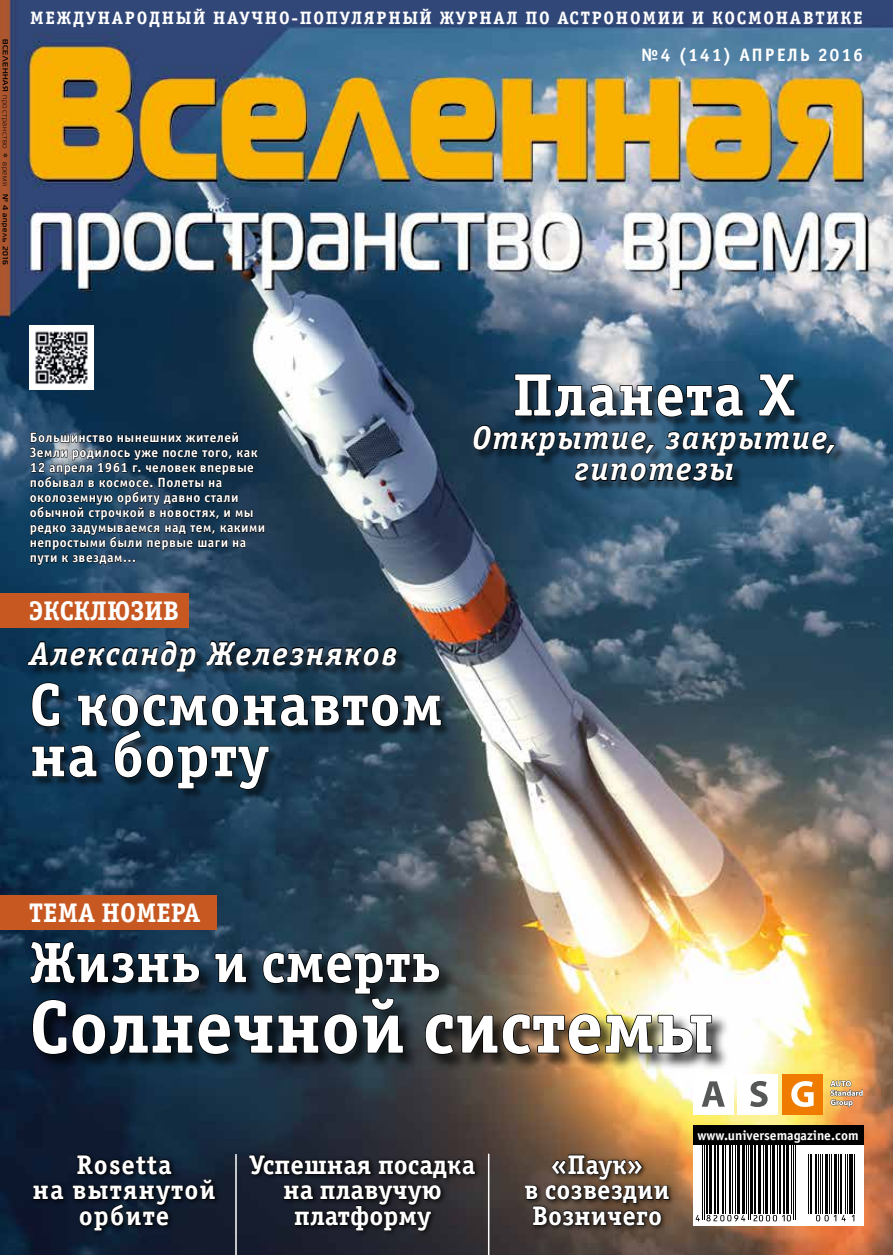
<style>
.page{position:relative;width:893px;height:1255px;background:#fff}
.page>*{position:absolute;margin:0;border:0;box-sizing:border-box;transform-origin:0 0}
.t1{font:700 75px "Officina Serif C";color:#fff}
.t2{font:700 60px/51px "Officina Serif C";letter-spacing:.01em;color:#fff}
.t3{font:700 57px "Officina Serif C";color:#fff}
.t4{font:italic 700 33px/31.5px "Officina Serif C";letter-spacing:.04em;color:#fff;text-align:center}
.t5{font:700 27px/25.5px "Officina Serif C";color:#fff;text-align:center}
.t6{font:700 27px/25.5px "Officina Serif C";letter-spacing:.04em;color:#fff;text-align:center}
.t7{font:700 18px/36.9px "Officina Serif C";letter-spacing:.095em;color:#fff;text-align:right}
.t8{font:700 13.5px/15px "Officina Sans C";letter-spacing:.03em;color:#fff}
.t9{font:700 13.5px "Officina Sans C";color:#fff}
.t10{font:7.5px "Magistral C";letter-spacing:.1em;color:#000}
.t11{font:700 7.5px "Magistral C";letter-spacing:.1em;color:#000}
.s1{font-weight:700}
.s2{font-weight:400}
.s3{font-family:"Officina Sans C"}
</style>
<div class="page">
<img style="left:0;top:0;width:893px;height:1254px">
<div style="left:693px;top:1144px;width:170px;height:81px;background:#fff"></div>
<hr style="left:702px;top:1145px;width:1px;height:74px;background:#000">
<hr style="left:704px;top:1145px;width:1px;height:74px;background:#000">
<hr style="left:706px;top:1145px;width:2px;height:68px;background:#000">
<hr style="left:709px;top:1145px;width:3px;height:68px;background:#000">
<hr style="left:714px;top:1145px;width:2px;height:68px;background:#000">
<hr style="left:717px;top:1145px;width:2px;height:68px;background:#000">
<hr style="left:722px;top:1145px;width:2px;height:68px;background:#000">
<hr style="left:725px;top:1145px;width:1px;height:68px;background:#000">
<hr style="left:729px;top:1145px;width:2px;height:68px;background:#000">
<hr style="left:732px;top:1145px;width:1px;height:68px;background:#000">
<hr style="left:735px;top:1145px;width:1px;height:68px;background:#000">
<hr style="left:737px;top:1145px;width:2px;height:68px;background:#000">
<hr style="left:742px;top:1145px;width:2px;height:68px;background:#000">
<hr style="left:746px;top:1145px;width:1px;height:68px;background:#000">
<hr style="left:748px;top:1145px;width:1px;height:74px;background:#000">
<hr style="left:750px;top:1145px;width:1px;height:74px;background:#000">
<hr style="left:752px;top:1145px;width:1px;height:68px;background:#000">
<hr style="left:755px;top:1145px;width:1px;height:68px;background:#000">
<hr style="left:758px;top:1145px;width:3px;height:68px;background:#000">
<hr style="left:763px;top:1145px;width:1px;height:68px;background:#000">
<hr style="left:765px;top:1145px;width:3px;height:68px;background:#000">
<hr style="left:770px;top:1145px;width:1px;height:68px;background:#000">
<hr style="left:772px;top:1145px;width:3px;height:68px;background:#000">
<hr style="left:777px;top:1145px;width:1px;height:68px;background:#000">
<hr style="left:779px;top:1145px;width:2px;height:68px;background:#000">
<hr style="left:783px;top:1145px;width:2px;height:68px;background:#000">
<hr style="left:786px;top:1145px;width:3px;height:68px;background:#000">
<hr style="left:791px;top:1145px;width:1px;height:68px;background:#000">
<hr style="left:793px;top:1145px;width:1px;height:74px;background:#000">
<hr style="left:795px;top:1145px;width:1px;height:74px;background:#000">
<hr style="left:808px;top:1154px;width:1px;height:59px;background:#000">
<hr style="left:810px;top:1154px;width:2px;height:59px;background:#000">
<hr style="left:815px;top:1154px;width:2px;height:59px;background:#000">
<hr style="left:818px;top:1154px;width:1px;height:59px;background:#000">
<hr style="left:820px;top:1154px;width:1px;height:59px;background:#000">
<hr style="left:822px;top:1154px;width:1px;height:59px;background:#000">
<hr style="left:825px;top:1154px;width:3px;height:59px;background:#000">
<hr style="left:829px;top:1154px;width:1px;height:59px;background:#000">
<hr style="left:831px;top:1154px;width:1px;height:59px;background:#000">
<hr style="left:834px;top:1154px;width:3px;height:59px;background:#000">
<hr style="left:838px;top:1154px;width:1px;height:59px;background:#000">
<hr style="left:840px;top:1154px;width:2px;height:59px;background:#000">
<hr style="left:845px;top:1154px;width:1px;height:59px;background:#000">
<hr style="left:847px;top:1154px;width:1px;height:59px;background:#000">
<hr style="left:849px;top:1154px;width:3px;height:59px;background:#000">
<hr style="left:854px;top:1154px;width:1px;height:59px;background:#000">
<svg style="left:696px;top:1215px;width:4px;height:6px"></svg>
<svg style="left:706px;top:1215px;width:39px;height:6px"></svg>
<svg style="left:816px;top:1214px;width:20px;height:7px"></svg>
<svg style="left:753px;top:1214px;width:38px;height:7px"></svg>
<svg style="left:842px;top:1215px;width:4px;height:6px"></svg>
<svg style="left:830px;top:1075px;width:33px;height:35px"></svg>
<div style="left:693px;top:1073px;width:41px;height:41px;background:#fff"></div>
<div style="left:738px;top:1073px;width:40px;height:41px;background:#fff"></div>
<div style="left:782px;top:1073px;width:41px;height:41px;background:#ef7c00"></div>
<svg style="left:791px;top:1081px;width:23px;height:25px"></svg>
<svg style="left:750px;top:1081px;width:18px;height:25px"></svg>
<div style="left:693px;top:1124px;width:170px;height:20px;background:#000"></div>
<div style="left:246px;top:1152px;width:235px;height:84px;background:#000;opacity:.75"></div>
<svg style="left:249px;top:1154px;width:227px;height:100px;background:#1a1c24"></svg>
<div style="left:522px;top:1152px;width:153px;height:79px;background:#000;opacity:.75"></div>
<svg style="left:524px;top:1154px;width:146px;height:71px;background:#493728"></svg>
<div style="left:31px;top:1152px;width:190px;height:84px;background:#0e1a2f"></div>
<svg style="left:33px;top:1184px;width:31px;height:18px"></svg>
<svg style="left:72px;top:1154px;width:144px;height:76px"></svg>
<hr style="left:235px;top:1153px;width:2px;height:101px;background:#fff">
<hr style="left:488px;top:1153px;width:1px;height:101px;background:#fff">
<img style="left:30px;top:325px;width:64px;height:64px">
<div style="left:33px;top:684px;width:419px;height:116px;background:#000;opacity:.5"></div>
<svg style="left:27px;top:398px;width:415px;height:408px;background:#284157"></svg>
<div style="left:474px;top:426px;width:371px;height:65px;background:#000;opacity:.5"></div>
<svg style="left:472px;top:372px;width:364px;height:114px;background:#1e3c53"></svg>
<div style="left:0;top:593px;width:189px;height:34px;background:#c75821"></div>
<div style="left:0;top:895px;width:217px;height:34px;background:#c75821"></div>
<img style="left:28px;top:940px;width:697px;height:193px">
<svg style="left:3px;top:153px;width:5px;height:5px"></svg>
<p class="t10" style="left:10px;top:39px;width:112px;rotate:90deg"><span class="s1">ВСЕЛЕННАЯ</span> пространство</p>
<p class="t11" style="left:10px;top:162px;width:104px;rotate:90deg"><span class="s2">время</span> № 4 апрель 2016</p>
<p class="t7" style="left:30px;top:0;width:834px">международный научно-популярный журнал по астрономии и космонавтике <span class="s3">№4 (141) АПРЕЛЬ 2016</span></p>
<p class="t8" style="left:30px;top:430px;width:237px">Большинство нынешних жителей<br>Земли родилось уже после того, как<br>12 апреля 1961 г. человек впервые побывал в космосе. Полеты на околоземную орбиту давно стали обычной строчкой в новостях, и мы редко задумываемся над тем, какими непростыми были первые шаги на пути к звездам…</p>
<p class="t5" style="left:29px;top:599px;width:151px">Эксклюзив</p>
<p class="t4" style="left:30px;top:638px;width:370px">Александр Железняков</p>
<p class="t2" style="left:30px;top:680px;width:415px">С космонавтом на борту</p>
<p class="t2" style="left:513px;top:371px;width:284px">Планета Х</p>
<p class="t4" style="left:472px;top:422px;width:365px">Открытие, закрытие, гипотезы</p>
<p class="t5" style="left:29px;top:900px;width:18px">ТЕМА</p>
<p class="t5" style="left:102px;top:900px;width:18px">НОМЕРА</p>
<p class="t3" style="left:30px;top:930px;width:412px">Жизнь и смерть</p>
<p class="t1" style="left:30px;top:984px;width:686px">Солнечной системы</p>
<p class="t6" style="left:32px;top:1152px;width:185px">Rosetta<br>на вытянутой орбите</p>
<p class="t5" style="left:250px;top:1152px;width:227px">Успешная посадка на плавучую платформу</p>
<p class="t5" style="left:524px;top:1152px;width:147px">«Паук»<br>в созвездии<br>Возничего</p>
<p class="t9" style="left:697px;top:1127px;width:163px">www.universemagazine.com</p>
</div>
